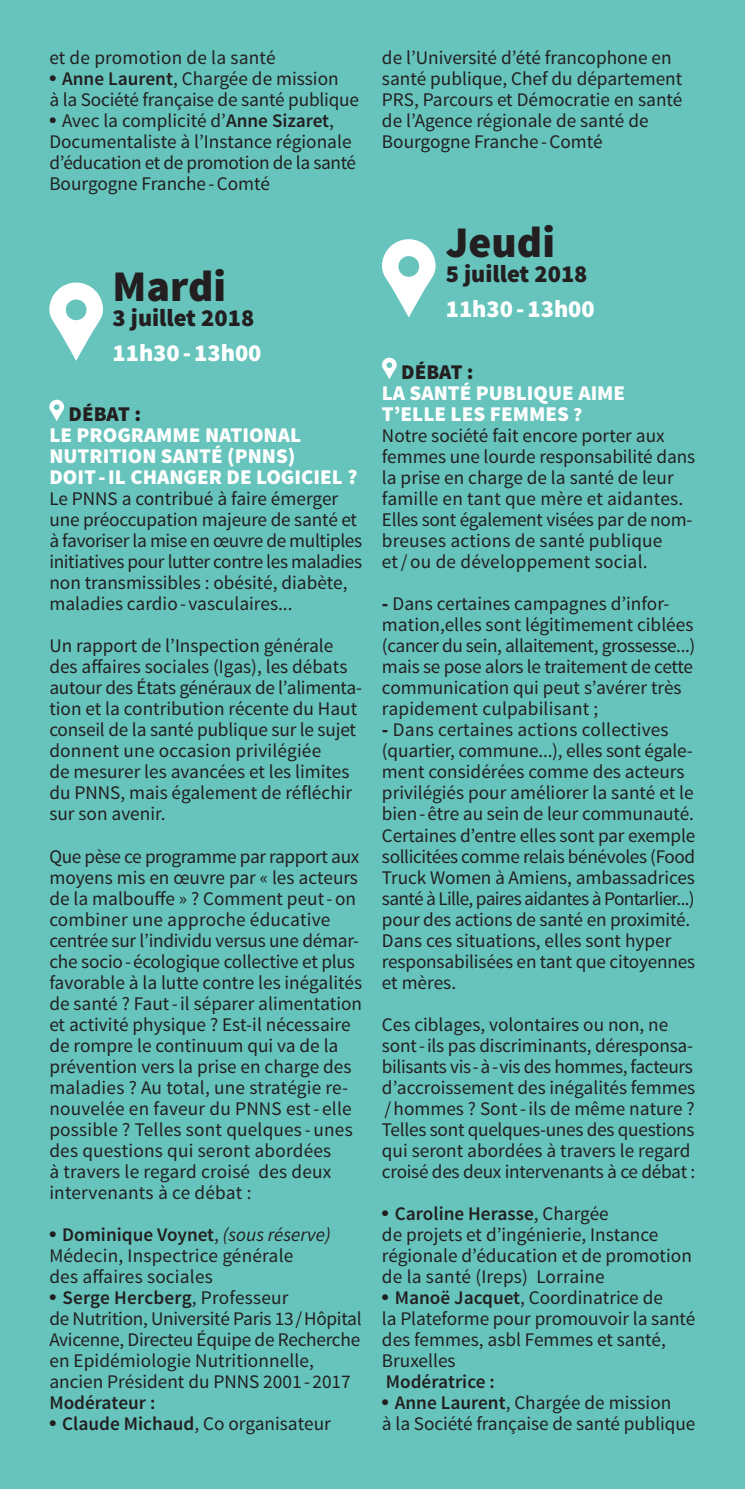
<style>
.page{position:relative;width:745px;height:1489px;background:#fff}
.page>*{position:absolute;margin:0;border:0;box-sizing:border-box;transform-origin:0 0}
.t1{font:900 43.75px "Source Sans Pro";color:#231f20}
.t2{font:900 24.5px "Source Sans Pro";color:#231f20}
.t3{font:900 24.5px "Source Sans Pro";color:#fff}
.t4{font:900 21px/21px "Source Sans Pro";color:#fff}
.t5{font:900 21px "Source Sans Pro";color:#231f20}
.t6{font:19.25px/21px "Source Sans Pro";color:#231f20}
.t7{font:19.25px "Source Sans Pro";letter-spacing:-.02em;color:#231f20}
.t8{font:600 19.25px "Source Sans Pro";color:#231f20}
.t9{font:19.25px "Source Sans Pro";letter-spacing:-.035em;color:#231f20}
.s1{font-family:"Arial Rounded MT Std";font-weight:800}
.s2{font-weight:600}
.s3{font-style:italic}
.s4{font-weight:400}
.s5{font-size:19.25px}
.s6{font-weight:900}
</style>
<div class="page">
<div style="left:0;top:0;width:744px;height:1488px;background:#66c4bc"></div>
<svg style="left:49px;top:399px;width:15px;height:22px"></svg>
<svg style="left:382px;top:357px;width:14px;height:22px"></svg>
<svg style="left:49px;top:282px;width:54px;height:79px"></svg>
<div style="left:66px;top:299px;width:20px;height:21px;background:#66c4bc;border-radius:50%"></div>
<svg style="left:382px;top:239px;width:53px;height:78px"></svg>
<div style="left:398px;top:256px;width:21px;height:21px;background:#66c4bc;border-radius:50%"></div>
<p class="t6" style="left:49px;top:47px;width:227px">et de promotion de la santé</p>
<p class="t6" style="left:49px;top:68px;width:290px"><span class="s1">•</span> <span class="s2">Anne Laurent</span>, Chargée de mission</p>
<p class="t6" style="left:49px;top:89px;width:311px">à la Société française de santé publique</p>
<p class="t6" style="left:49px;top:110px;width:308px"><span class="s1">•</span> Avec la complicité d’<span class="s2">Anne Sizaret</span>,<br>Documentaliste à l’Instance régionale d’éducation et de promotion de la santé</p>
<p class="t6" style="left:49px;top:173px;width:222px">Bourgogne Franche -Comté</p>
<p class="t1" style="left:112px;top:258px;width:115px">Mardi</p>
<p class="t2" style="left:112px;top:301px;width:143px">3 juillet 2018</p>
<p class="t3" style="left:112px;top:336px;width:150px">11h30-13h00</p>
<p class="t5" style="left:68px;top:400px;width:74px">DÉBAT :</p>
<p class="t4" style="left:49px;top:425px;width:253px">LE PROGRAMME NATIONAL</p>
<p class="t4" style="left:49px;top:446px;width:309px">NUTRITION SANTÉ (PNNS)<br>DOIT-IL CHANGER DE LOGICIEL ?</p>
<p class="t6" style="left:49px;top:488px;width:309px">Le PNNS a contribué à faire émerger une préoccupation majeure de santé et</p>
<p class="t7" style="left:49px;top:529px;width:314px">à favoriser la mise en œuvre de multiples</p>
<p class="t7" style="left:49px;top:550px;width:314px">initiatives pour lutter contre les maladies</p>
<p class="t6" style="left:49px;top:572px;width:299px">non transmissibles : obésité, diabète, maladies cardio- vasculaires...</p>
<p class="t6" style="left:49px;top:635px;width:299px">Un rapport de l’Inspection générale des affaires sociales (Igas), les débats</p>
<p class="t6" style="left:49px;top:677px;width:314px">autour des États généraux de l’alimenta-</p>
<p class="t6" style="left:49px;top:698px;width:309px">tion et la contribution récente du Haut conseil de la santé publique sur le sujet</p>
<p class="t6" style="left:49px;top:740px;width:273px">donnent une occasion privilégiée</p>
<p class="t6" style="left:49px;top:761px;width:304px">de mesurer les avancées et les limites du PNNS, mais également de réfléchir sur son avenir.</p>
<p class="t7" style="left:49px;top:844px;width:311px">Que pèse ce programme par rapport aux</p>
<p class="t6" style="left:49px;top:866px;width:311px">moyens mis en œuvre par « les acteurs de la malbouffe » ? Comment peut-on combiner une approche éducative centrée sur l’individu versus une démar-</p>
<p class="t6" style="left:49px;top:950px;width:307px">che socio-écologique collective et plus</p>
<p class="t6" style="left:49px;top:971px;width:314px">favorable à la lutte contre les inégalités de santé ? Faut-il séparer alimentation et activité physique ? Est-il nécessaire de rompre le continuum qui va de la</p>
<p class="t6" style="left:49px;top:1055px;width:303px">prévention vers la prise en charge des</p>
<p class="t6" style="left:49px;top:1076px;width:305px">maladies ? Au total, une stratégie re&shy;nouvelée en faveur du PNNS est- elle possible ? Telles sont quelques - unes des questions qui seront abordées<br>à travers le regard croisé des deux intervenants à ce débat :</p>
<p class="t6" style="left:49px;top:1223px;width:283px"><span class="s1">•</span> <span class="s2">Dominique Voynet</span>, <span class="s3">(sous réserve)<br></span>Médecin, Inspectrice générale</p>
<p class="t6" style="left:49px;top:1265px;width:165px">des affaires sociales</p>
<p class="t8" style="left:49px;top:1285px;width:240px"><span class="s1">•</span> Serge Hercberg<span class="s4">, Professeur</span></p>
<p class="t6" style="left:49px;top:1307px;width:314px">de Nutrition, Université Paris 13/Hôpital</p>
<p class="t6" style="left:49px;top:1328px;width:312px">Avicenne, Directeu Équipe de Recherche en Epidémiologie Nutritionnelle, ancien Président du PNNS 2001 - 2017</p>
<p class="t8" style="left:49px;top:1390px;width:107px">Modérateur :</p>
<p class="t6" style="left:49px;top:1412px;width:283px"><span class="s1">•</span> <span class="s2">Claude Michaud</span>, Co organisateur</p>
<p class="t6" style="left:382px;top:47px;width:302px">de l’Université d’été francophone en santé publique, Chef du département PRS, Parcours et Démocratie en santé de l’Agence régionale de santé de Bourgogne Franche -Comté</p>
<p class="t1" style="left:445px;top:214px;width:111px">Jeudi</p>
<p class="t2" style="left:445px;top:258px;width:143px">5 juillet 2018</p>
<p class="t3" style="left:445px;top:293px;width:150px">11h30-13h00</p>
<p class="t5" style="left:401px;top:358px;width:74px">DÉBAT :</p>
<p class="t4" style="left:382px;top:383px;width:245px">LA SANTÉ PUBLIQUE AIME</p>
<p class="t4" style="left:382px;top:404px;width:202px">T’ELLE LES FEMMES <span class="s5">?</span></p>
<p class="t6" style="left:382px;top:425px;width:314px">Notre société fait encore porter aux femmes une lourde responsabilité dans</p>
<p class="t6" style="left:382px;top:467px;width:312px">la prise en charge de la santé de leur famille en tant que mère et aidantes.<br>Elles sont également visées par de nom-</p>
<p class="t6" style="left:382px;top:530px;width:282px">breuses actions de santé publique et/ ou de développement social.</p>
<p class="t6" style="left:382px;top:593px;width:313px"><span class="s6">-</span> Dans certaines campagnes d’infor&shy;mation,elles sont légitimement ciblées</p>
<p class="t7" style="left:382px;top:634px;width:314px">(cancer du sein, allaitement, grossesse...)</p>
<p class="t6" style="left:382px;top:656px;width:312px">mais se pose alors le traitement de cette</p>
<p class="t6" style="left:382px;top:677px;width:301px">communication qui peut s’avérer très</p>
<p class="t6" style="left:382px;top:698px;width:218px">rapidement culpabilisant ;</p>
<p class="t6" style="left:382px;top:719px;width:288px"><span class="s6">-</span> Dans certaines actions collectives</p>
<p class="t6" style="left:382px;top:740px;width:312px">(quartier, commune...), elles sont égale-</p>
<p class="t6" style="left:382px;top:761px;width:304px">ment considérées comme des acteurs</p>
<p class="t6" style="left:382px;top:782px;width:313px">privilégiés pour améliorer la santé et le</p>
<p class="t6" style="left:382px;top:803px;width:313px">bien-être au sein de leur communauté.</p>
<p class="t6" style="left:382px;top:824px;width:315px">Certaines d’entre elles sont par exemple</p>
<p class="t7" style="left:382px;top:844px;width:314px">sollicitées comme relais bénévoles (Food</p>
<p class="t6" style="left:382px;top:866px;width:314px">Truck Women à Amiens, ambassadrices</p>
<p class="t9" style="left:382px;top:886px;width:314px">santé à Lille, paires aidantes à Pontarlier...)</p>
<p class="t6" style="left:382px;top:908px;width:310px">pour des actions de santé en proximité.</p>
<p class="t6" style="left:382px;top:929px;width:291px">Dans ces situations, elles sont hyper</p>
<p class="t6" style="left:382px;top:950px;width:314px">responsabilisées en tant que citoyennes</p>
<p class="t6" style="left:382px;top:971px;width:76px">et mères.</p>
<p class="t6" style="left:382px;top:1013px;width:288px">Ces ciblages, volontaires ou non, ne</p>
<p class="t6" style="left:382px;top:1034px;width:312px">sont-ils pas discriminants, déresponsa-</p>
<p class="t7" style="left:382px;top:1054px;width:312px">bilisants vis-à-vis des hommes, facteurs</p>
<p class="t6" style="left:382px;top:1076px;width:314px">d’accroissement des inégalités femmes</p>
<p class="t6" style="left:384px;top:1097px;width:311px">/hommes ? Sont-ils de même nature ?</p>
<p class="t6" style="left:382px;top:1118px;width:314px">Telles sont quelques-unes des questions</p>
<p class="t6" style="left:382px;top:1139px;width:315px">qui seront abordées à travers le regard croisé des deux intervenants à ce débat :</p>
<p class="t8" style="left:382px;top:1201px;width:228px"><span class="s1">•</span> Caroline Herasse<span class="s4">, Chargée</span></p>
<p class="t6" style="left:382px;top:1223px;width:311px">de projets et d’ingénierie, Instance régionale d’éducation et de promotion de la santé (Ireps) Lorraine</p>
<p class="t6" style="left:382px;top:1286px;width:282px"><span class="s1">•</span> <span class="s2">Manoë Jacquet</span>, Coordinatrice de</p>
<p class="t6" style="left:382px;top:1307px;width:314px">la Plateforme pour promouvoir la santé</p>
<p class="t6" style="left:382px;top:1328px;width:285px">des femmes, asbl Femmes et santé,<br>Bruxelles</p>
<p class="t8" style="left:385px;top:1369px;width:110px">Modératrice :</p>
<p class="t6" style="left:382px;top:1391px;width:290px"><span class="s1">•</span> <span class="s2">Anne Laurent</span>, Chargée de mission</p>
<p class="t6" style="left:382px;top:1412px;width:314px">à la Société française de santé publique</p>
</div>
